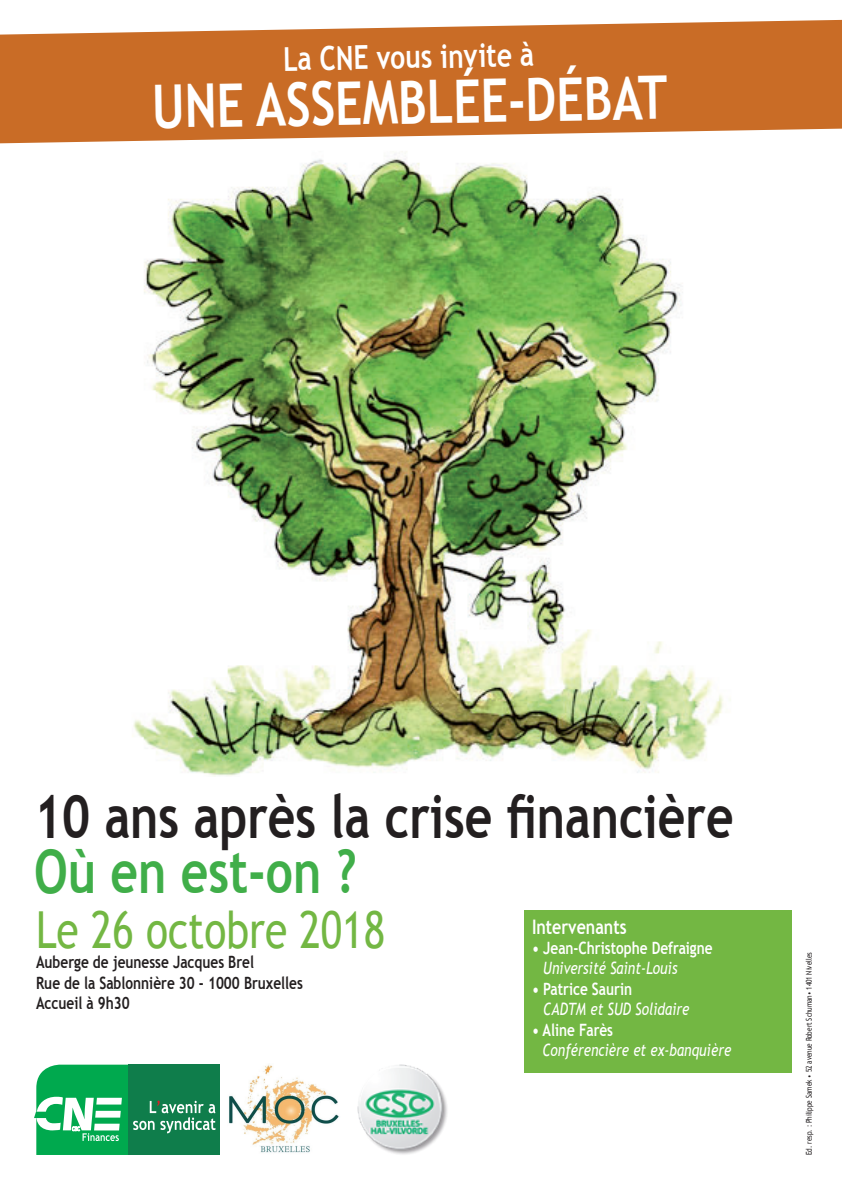
<style>
.page{position:relative;width:842px;height:1191px;background:#fff}
.page>*{position:absolute;margin:0;border:0;box-sizing:border-box;transform-origin:0 0}
.t1{font:700 60px "Trebuchet MS";color:#231f20;scale:.8 1}
.t2{font:700 60px "Trebuchet MS";color:#fff;scale:.8 1}
.t3{font:700 60px "Trebuchet MS";color:#40ae49;scale:.8 1}
.t4{font:51px "Trebuchet MS";color:#73b743;scale:.8 1}
.t5{font:700 33px "Trebuchet MS";color:#fff;scale:.8 1}
.t6{font:700 20px "Trebuchet MS";color:#fff;scale:.8 1}
.t7{font:700 17px/20.4px "Trebuchet MS";color:#231f20;scale:.8 1}
.t8{font:italic 17px "Trebuchet MS";color:#fff;scale:.8 1}
.t9{font:700 17px "Trebuchet MS";color:#fff;scale:.8 1}
.t10{font:8px "Trebuchet MS";color:#231f20;scale:.8 1}
</style>
<div class="page">
<img style="left:132px;top:151px;width:599px;height:626px">
<div style="left:128px;top:1064px;width:91px;height:91px;background:#0f7d4b"></div>
<svg style="left:34px;top:1064px;width:181px;height:91px"></svg>
<div style="left:523px;top:910px;width:268px;height:163px;background:#73b743"></div>
<img style="left:229px;top:1065px;width:110px;height:88px">
<img style="left:357px;top:1064px;width:91px;height:91px">
<svg style="left:0;top:20px;width:842px;height:123px;background:#cf7d3f"></svg>
<h3 class="t5" style="left:283px;top:38px;width:315px;rotate:-1deg">La CNE vous invite à</h3>
<h1 class="t2" style="left:151px;top:69px;width:646px;rotate:-1deg">UNE ASSEMBLÉE-DÉBAT</h1>
<h1 class="t1" style="left:34px;top:779px;width:876px">10 ans après la crise financière</h1>
<h1 class="t3" style="left:34px;top:834px;width:405px">Où en est-on ?</h1>
<h2 class="t4" style="left:36px;top:899px;width:438px">Le 26 octobre 2018</h2>
<p class="t7" style="left:36px;top:952px;width:335px">Auberge de jeunesse Jacques Brel<br>Rue de la Sablonnière 30 - 1000 Bruxelles<br>Accueil à 9h30</p>
<p class="t6" style="left:532px;top:914px;width:120px">Intervenants</p>
<p class="t9" style="left:532px;top:937px;width:227px">• Jean-Christophe Defraigne</p>
<p class="t8" style="left:543px;top:958px;width:169px">Université Saint-Louis</p>
<p class="t9" style="left:532px;top:978px;width:127px">• Patrice Saurin</p>
<p class="t8" style="left:543px;top:999px;width:184px">CADTM et SUD Solidaire</p>
<p class="t9" style="left:532px;top:1019px;width:103px">• Aline Farès</p>
<p class="t8" style="left:542px;top:1040px;width:237px">Conférencière et ex-banquière</p>
<p class="t10" style="left:804px;top:1155px;width:255px;rotate:-90deg">Ed. resp. : Philippe Samek • 52 avenue Robert Schuman• 1401 Nivelles</p>
</div>
